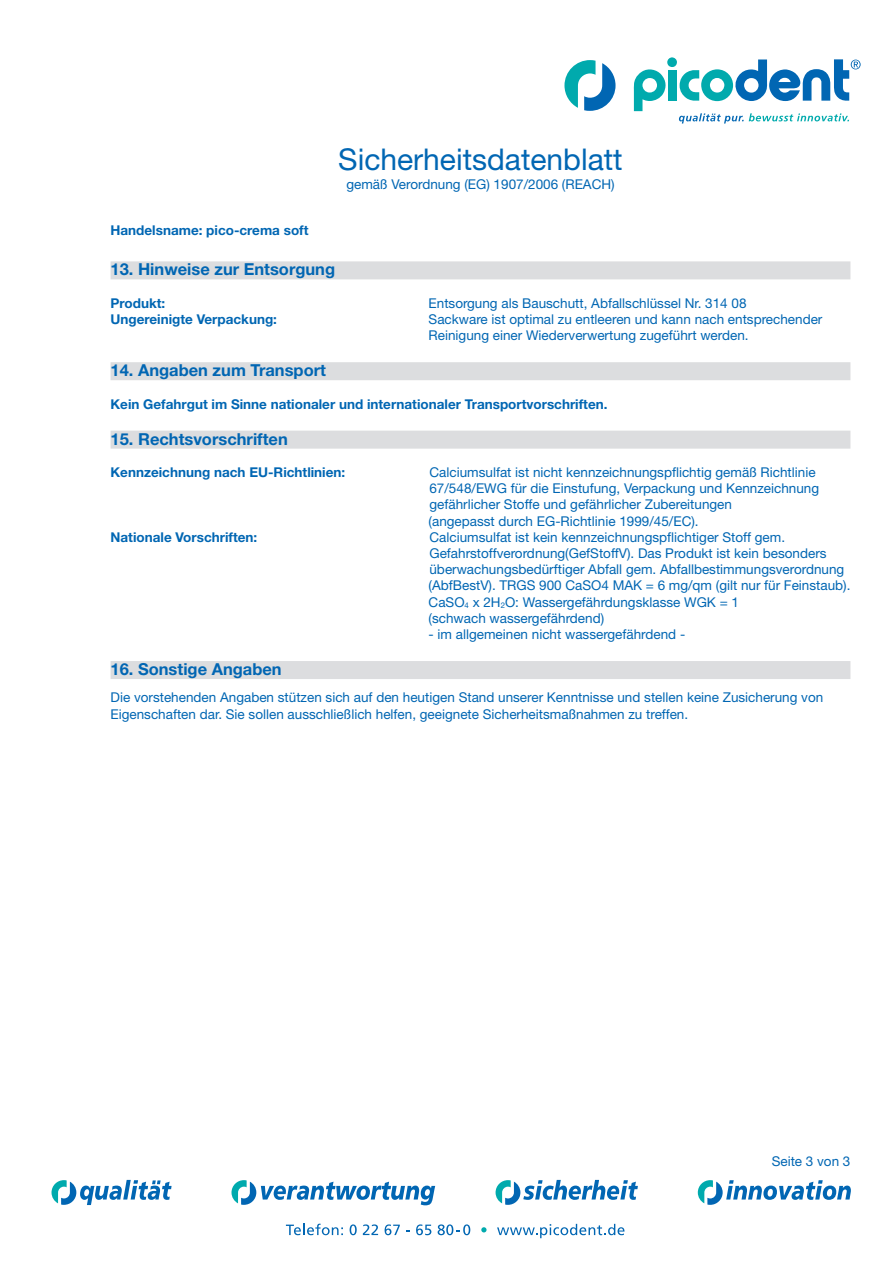
<style>
.page{position:relative;width:893px;height:1263px;background:#fff}
.page>*{position:absolute;margin:0;border:0;box-sizing:border-box;transform-origin:0 0}
.t1{font:30px "Helvetica Neue LT Std";color:#0166b3}
.t2{font:700 16.5px "Helvetica Neue LT Std";color:#0166b3}
.t3{font:13.5px/16.2px "Helvetica Neue LT Std";color:#0166b3}
.t4{font:700 13.5px "Helvetica Neue LT Std";color:#0166b3}
</style>
<div class="page">
<svg style="left:52px;top:1180px;width:120px;height:25px"></svg>
<svg style="left:496px;top:1180px;width:142px;height:25px"></svg>
<svg style="left:698px;top:1180px;width:153px;height:25px"></svg>
<svg style="left:231px;top:1180px;width:204px;height:25px"></svg>
<svg style="left:286px;top:1224px;width:57px;height:11px"></svg>
<svg style="left:350px;top:1224px;width:7px;height:11px"></svg>
<svg style="left:363px;top:1224px;width:15px;height:11px"></svg>
<svg style="left:385px;top:1224px;width:15px;height:11px"></svg>
<svg style="left:416px;top:1224px;width:15px;height:11px"></svg>
<svg style="left:438px;top:1224px;width:32px;height:11px"></svg>
<svg style="left:481px;top:1227px;width:6px;height:5px"></svg>
<svg style="left:497px;top:1224px;width:127px;height:14px"></svg>
<svg style="left:634px;top:69px;width:32px;height:42px"></svg>
<div style="left:668px;top:70px;width:9px;height:31px;background:#00aaad"></div>
<div style="left:667px;top:57px;width:10px;height:10px;background:#00aaad;border-radius:50%"></div>
<svg style="left:564px;top:60px;width:51px;height:51px"></svg>
<svg style="left:679px;top:113px;width:170px;height:11px"></svg>
<svg style="left:680px;top:59px;width:181px;height:42px"></svg>
<div style="left:111px;top:261px;width:739px;height:18px;background:#dcdddf"></div>
<div style="left:111px;top:362px;width:739px;height:18px;background:#dcdddf"></div>
<div style="left:111px;top:431px;width:739px;height:18px;background:#dcdddf"></div>
<div style="left:111px;top:661px;width:739px;height:18px;background:#dcdddf"></div>
<p class="t4" style="left:111px;top:222px;width:199px">Handelsname: pico-crema soft</p>
<h1 class="t1" style="left:338px;top:142px;width:286px">Sicherheitsdatenblatt</h1>
<p class="t3" style="left:346px;top:176px;width:270px">gemäß Verordnung (EG) 1907/2006 (REACH)</p>
<p class="t2" style="left:111px;top:259px;width:226px">13. Hinweise zur Entsorgung</p>
<p class="t4" style="left:111px;top:295px;width:56px">Produkt:</p>
<p class="t3" style="left:429px;top:295px;width:319px">Entsorgung als Bauschutt, Abfallschlüssel Nr. 314 08</p>
<p class="t4" style="left:111px;top:311px;width:168px">Ungereinigte Verpackung:</p>
<p class="t3" style="left:429px;top:311px;width:395px">Sackware ist optimal zu entleeren und kann nach entsprechender<br>Reinigung einer Wiederverwertung zugeführt werden.</p>
<p class="t2" style="left:111px;top:360px;width:217px">14. Angaben zum Transport</p>
<p class="t4" style="left:111px;top:395px;width:498px">Kein Gefahrgut im Sinne nationaler und internationaler Transportvorschriften.</p>
<p class="t2" style="left:111px;top:429px;width:179px">15. Rechtsvorschriften</p>
<p class="t4" style="left:111px;top:464px;width:236px">Kennzeichnung nach EU-Richtlinien:</p>
<p class="t3" style="left:429px;top:464px;width:392px">Calciumsulfat ist nicht kennzeichnungspflichtig gemäß Richtlinie 67/548/EWG für die Einstufung, Verpackung und Kennzeichnung gefährlicher Stoffe und gefährlicher Zubereitungen<br>(angepasst durch EG-Richtlinie 1999/45/EC).</p>
<p class="t4" style="left:111px;top:529px;width:148px">Nationale Vorschriften:</p>
<p class="t3" style="left:429px;top:529px;width:423px">Calciumsulfat ist kein kennzeichnungspflichtiger Stoff gem.<br>Gefahrstoffverordnung(GefStoffV). Das Produkt ist kein besonders überwachungsbedürftiger Abfall gem. Abfallbestimmungsverordnung (AbfBestV). TRGS 900 CaSO4 MAK = 6 mg/qm (gilt nur für Feinstaub).<br>CaSO<sub>4</sub> x 2H<sub>2</sub>O: Wassergefährdungsklasse WGK = 1<br>(schwach wassergefährdend)</p>
<p class="t3" style="left:429px;top:626px;width:258px">- im allgemeinen nicht wassergefährdend -</p>
<p class="t2" style="left:111px;top:659px;width:173px">16. Sonstige Angaben</p>
<p class="t3" style="left:111px;top:689px;width:714px">Die vorstehenden Angaben stützen sich auf den heutigen Stand unserer Kenntnisse und stellen keine Zusicherung von<br>Eigenschaften dar. Sie sollen ausschließlich helfen, geeignete Sicherheitsmaßnahmen zu treffen.</p>
<p class="t3" style="left:772px;top:1153px;width:80px">Seite 3 von 3</p>
</div>
